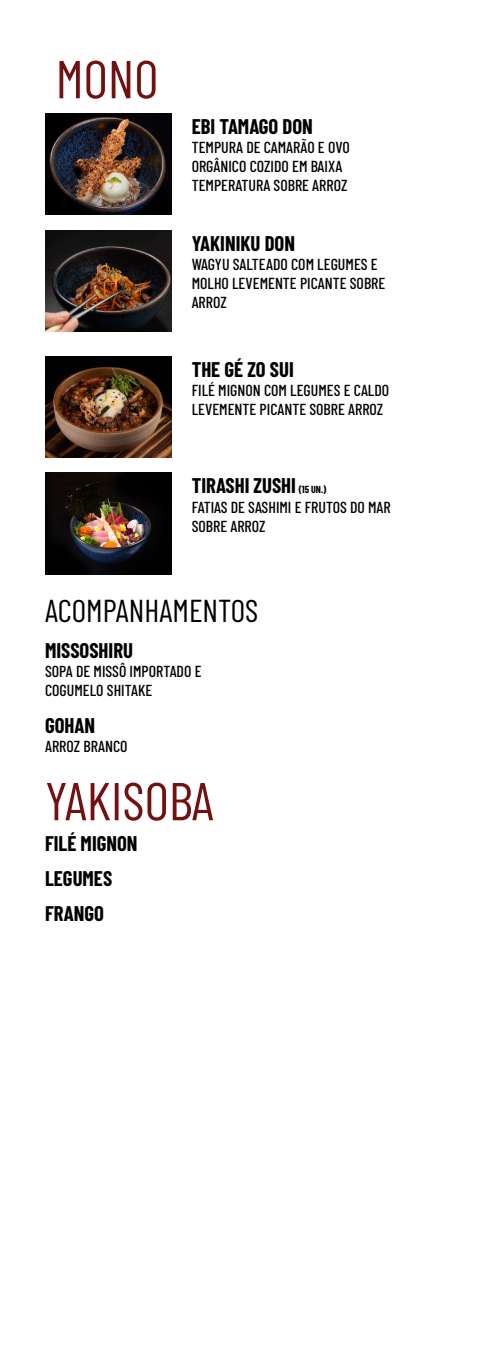
<style>
.page{position:relative;width:497px;height:1347px;background:#fff}
.page>*{position:absolute;margin:0;border:0;box-sizing:border-box;transform-origin:0 0}
.t1{font:53.25px "Barlow Condensed";color:#731012}
.t2{font:31.62px "Barlow Condensed";color:#000}
.t3{font:700 20.75px/35.1px "Barlow Condensed";color:#000}
.t4{font:500 15.88px/19.1px "Barlow Condensed";color:#000}
.s1{font-size:10px}
</style>
<div class="page">
<img style="left:45px;top:473px;width:126px;height:101px">
<img style="left:45px;top:356px;width:126px;height:102px">
<img style="left:45px;top:113px;width:126px;height:102px">
<img style="left:45px;top:230px;width:126px;height:101px">
<h1 class="t1" style="left:56px;top:41px;width:104px">MONO</h1>
<h3 class="t3" style="left:191px;top:108px;width:123px">EBI TAMAGO DON</h3>
<p class="t4" style="left:191px;top:137px;width:159px">TEMPURA DE CAMARÃO E OVO<br>ORGÂNICO COZIDO EM BAIXA<br>TEMPERATURA SOBRE ARROZ</p>
<h3 class="t3" style="left:191px;top:225px;width:105px">YAKINIKU DON</h3>
<p class="t4" style="left:191px;top:254px;width:195px">WAGYU SALTEADO COM LEGUMES E<br>MOLHO LEVEMENTE PICANTE SOBRE<br>ARROZ</p>
<h3 class="t3" style="left:191px;top:351px;width:103px">THE GÉ ZO SUI</h3>
<p class="t4" style="left:191px;top:380px;width:199px">FILÉ MIGNON COM LEGUMES E CALDO<br>LEVEMENTE PICANTE SOBRE ARROZ</p>
<h3 class="t3" style="left:191px;top:467px;width:136px">TIRASHI ZUSHI <span class="s1">(15 UN.)</span></h3>
<p class="t4" style="left:191px;top:496px;width:200px">FATIAS DE SASHIMI E FRUTOS DO MAR<br>SOBRE ARROZ</p>
<h2 class="t2" style="left:45px;top:588px;width:214px">ACOMPANHAMENTOS</h2>
<h3 class="t3" style="left:45px;top:632px;width:89px">MISSOSHIRU</h3>
<p class="t4" style="left:45px;top:660px;width:158px">SOPA DE MISSÔ IMPORTADO E<br>COGUMELO SHITAKE</p>
<h3 class="t3" style="left:45px;top:706px;width:51px">GOHAN</h3>
<p class="t4" style="left:45px;top:735px;width:84px">ARROZ BRANCO</p>
<h1 class="t1" style="left:45px;top:763px;width:170px">YAKISOBA</h1>
<h3 class="t3" style="left:45px;top:824px;width:94px">FILÉ MIGNON<br>LEGUMES<br>FRANGO</h3>
</div>
